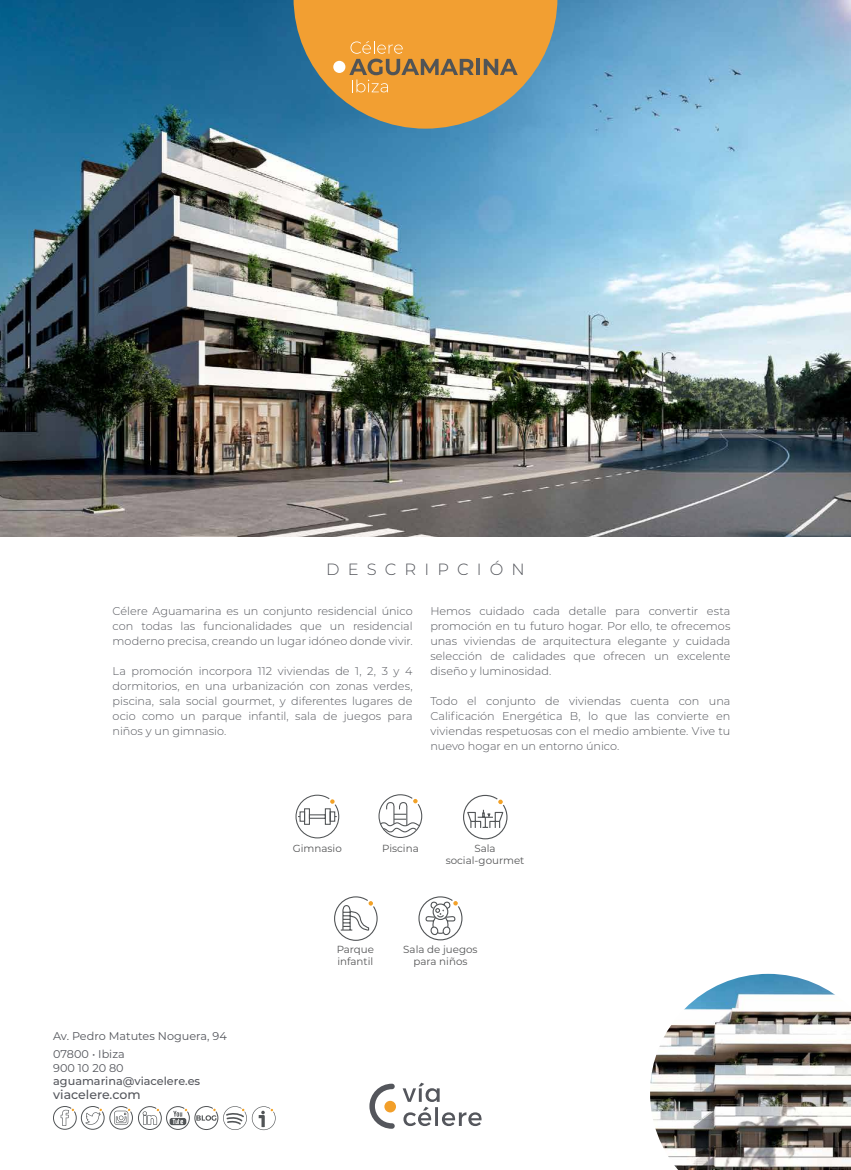
<style>
.page{position:relative;width:851px;height:1170px;background:#fff}
.page>*{position:absolute;margin:0;border:0;box-sizing:border-box;transform-origin:0 0}
.t1{font:300 16.25px "Montserrat";letter-spacing:.5em;color:#54565c}
.t2{font:500 12.5px "Montserrat";color:#54565c}
.t3{font:300 11.25px/15px "Montserrat";color:#54565c;text-align:justify}
.t4{font:11.25px/17.5px "Montserrat";color:#54565c}
.t5{font:500 11.25px "Montserrat";color:#54565c}
.t6{font:10.25px/12.4px "Montserrat";color:#555657;text-align:center}
</style>
<div class="page">
<img style="left:0;top:0;width:850px;height:536px">
<svg style="left:369px;top:1082px;width:113px;height:46px"></svg>
<img style="left:650px;top:973px;width:200px;height:196px">
<svg style="left:53px;top:1106px;width:222px;height:23px"></svg>
<svg style="left:463px;top:794px;width:45px;height:46px"></svg>
<svg style="left:378px;top:794px;width:45px;height:44px"></svg>
<svg style="left:295px;top:794px;width:45px;height:45px"></svg>
<svg style="left:334px;top:896px;width:44px;height:45px"></svg>
<svg style="left:418px;top:896px;width:45px;height:44px"></svg>
<svg style="left:293px;top:0;width:264px;height:129px;background:#c19551"></svg>
<h1 class="t1" style="left:326px;top:558px;width:200px">DESCRIPCIÓN</h1>
<p class="t3" style="left:112px;top:603px;width:301px">Célere Aguamarina es un conjunto residencial único con todas las funcionalidades que un residencial moderno precisa, creando un lugar idóneo donde vivir.</p>
<p class="t3" style="left:112px;top:663px;width:301px">La promoción incorpora 112 viviendas de 1, 2, 3 y 4 dormitorios, en una urbanización con zonas verdes, piscina, sala social gourmet, y diferentes lugares de ocio como un parque infantil, sala de juegos para niños y un gimnasio.</p>
<p class="t3" style="left:430px;top:603px;width:301px">Hemos cuidado cada detalle para convertir esta promoción en tu futuro hogar. Por ello, te ofrecemos unas viviendas de arquitectura elegante y cuidada selección de calidades que ofrecen un excelente diseño y luminosidad.</p>
<p class="t3" style="left:430px;top:693px;width:301px">Todo el conjunto de viviendas cuenta con una Calificación Energética B, lo que las convierte en viviendas respetuosas con el medio ambiente. Vive tu nuevo hogar en un entorno único.</p>
<p class="t6" style="left:293px;top:842px;width:50px">Gimnasio</p>
<p class="t6" style="left:382px;top:841px;width:38px">Piscina</p>
<p class="t6" style="left:445px;top:841px;width:80px">Sala social-gourmet</p>
<p class="t4" style="left:53px;top:1027px;width:175px">Av. Pedro Matutes Noguera, 94<br>07800 • Ibiza</p>
<p class="t4" style="left:53px;top:1058px;width:72px">900 10 20 80</p>
<p class="t5" style="left:53px;top:1073px;width:148px">aguamarina@viacelere.es</p>
<p class="t2" style="left:53px;top:1085px;width:89px">viacelere.com</p>
<p class="t6" style="left:336px;top:942px;width:39px;text-align:left">Parque infantil</p>
<p class="t6" style="left:403px;top:942px;width:76px">Sala de juegos para niños</p>
</div>
